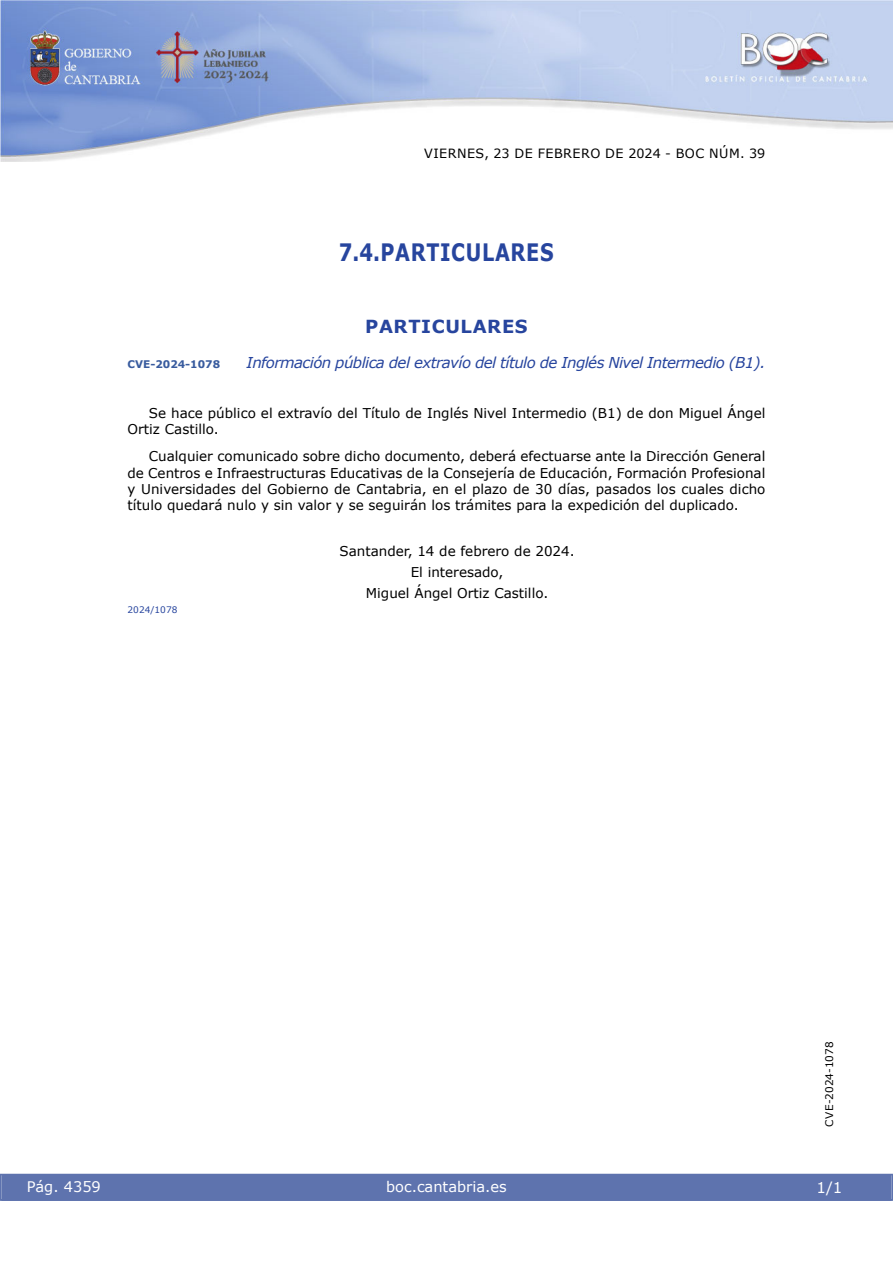
<style>
.page{position:relative;width:893px;height:1263px;background:#fff}
.page>*{position:absolute;margin:0;border:0;box-sizing:border-box;transform-origin:0 0}
.Sub_Seccion{font:700 24px "Verdana";letter-spacing:.035em;color:#27459e;scale:.8 1}
.emisor_text{font:700 18px "Verdana";letter-spacing:.035em;color:#27459e}
.Titulo_text{font:italic 15px "Verdana";letter-spacing:-.04em;color:#27459e}
.t1{font:15px "Verdana";color:#fff}
.t2{font:14.55px "Verdana";color:#fff}
.inicio_de_parrafo{font:13.5px/16.2px "Verdana";color:#000}
.center{font:13.5px "Verdana";color:#000}
.t3{font:12.75px "Verdana";letter-spacing:.035em;color:#000}
.t4{font:10.5px "Verdana";color:#000}
.Titulo_text-2{font:700 10.5px "Verdana";color:#385b9e}
.numero_exp{font:9px "Verdana";color:#27459e}
</style>
<div class="page">
<img style="left:0;top:0;width:893px;height:161px">
<div style="left:1px;top:1174px;width:890px;height:27px;background:#5e73ae"></div>
<p class="t3" style="left:424px;top:144px;width:342px">VIERNES, 23 DE FEBRERO DE 2024 - BOC NÚM. 39</p>
<h3 class="Sub_Seccion" style="left:339px;top:235px;width:270px">7.4.PARTICULARES</h3>
<h4 class="emisor_text" style="left:365px;top:314px;width:164px">PARTICULARES</h4>
<p class="Titulo_text-2" style="left:128px;top:357px;width:94px">CVE-2024-1078</p>
<p class="Titulo_text" style="left:247px;top:352px;width:520px">Información pública del extravío del título de Inglés Nivel Intermedio (B1).</p>
<p class="inicio_de_parrafo" style="left:128px;top:405px;width:639px;text-indent:21px">Se hace público el extravío del Título de Inglés Nivel Intermedio (B1) de don Miguel Ángel<br>Ortiz Castillo.</p>
<p class="inicio_de_parrafo" style="left:128px;top:448px;width:639px;text-align:justify;text-indent:21px">Cualquier comunicado sobre dicho documento, deberá efectuarse ante la Dirección General de Centros e Infraestructuras Educativas de la Consejería de Educación, Formación Profesional y Universidades del Gobierno de Cantabria, en el plazo de 30 días, pasados los cuales dicho título quedará nulo y sin valor y se seguirán los trámites para la expedición del duplicado.</p>
<p class="center" style="left:340px;top:542px;width:237px">Santander, 14 de febrero de 2024.</p>
<p class="center" style="left:411px;top:563px;width:94px">El interesado,</p>
<p class="center" style="left:366px;top:584px;width:184px">Miguel Ángel Ortiz Castillo.</p>
<p class="numero_exp" style="left:128px;top:604px;width:51px">2024/1078</p>
<p class="t2" style="left:27px;top:1177px;width:76px">Pág. 4359</p>
<p class="t2" style="left:386px;top:1177px;width:122px">boc.cantabria.es</p>
<p class="t4" style="left:822px;top:1126px;width:87px;rotate:-90deg">CVE-2024-1078</p>
<p class="t1" style="left:816px;top:1177px;width:27px">1/1</p>
</div>
